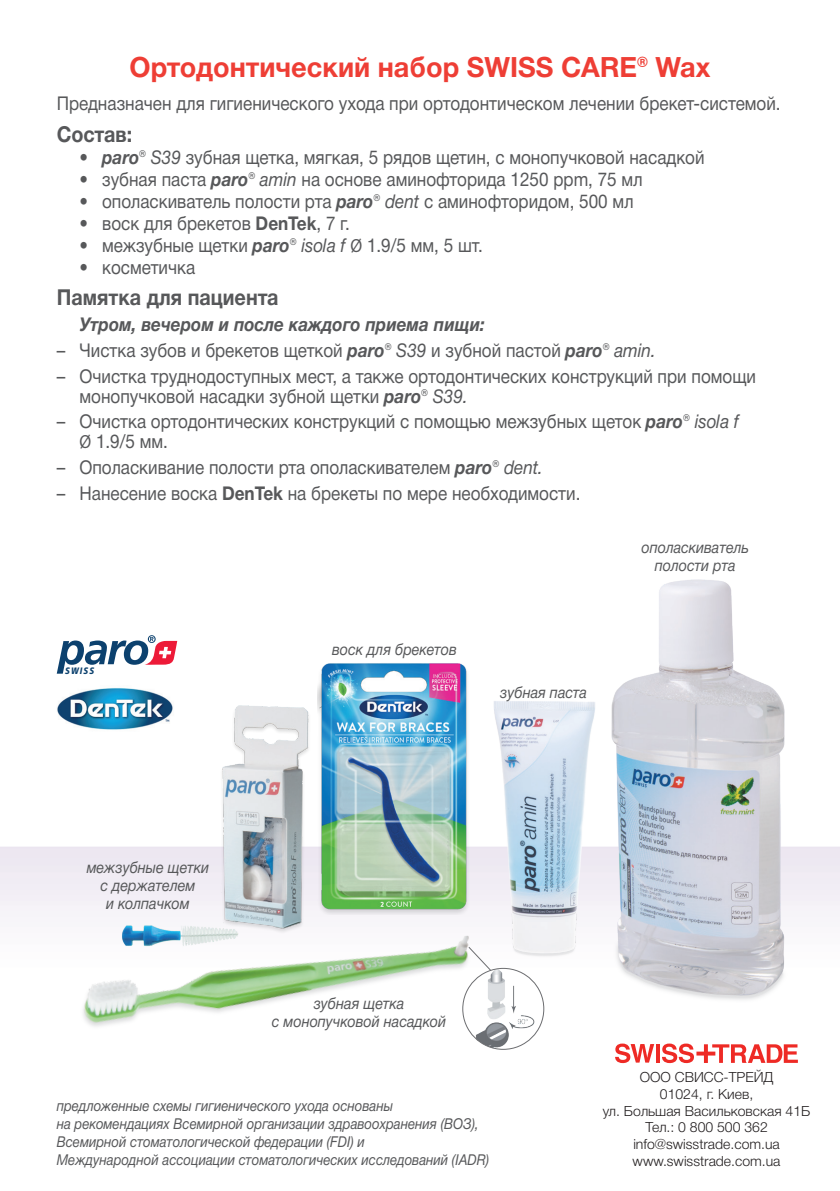
<style>
.page{position:relative;width:840px;height:1191px;background:#fff}
.page>*{position:absolute;margin:0;border:0;box-sizing:border-box;transform-origin:0 0}
.t1{font:700 28px "Helvetica Neue Cyr";color:#ee3e35}
.t2{font:700 22px "Helvetica Neue Cyr";color:#57585a;scale:.9 1}
.t3{font:19px/20px "Helvetica Neue Cyr";color:#57585a;scale:.9 1}
.t4{font:italic 700 19px "Helvetica Neue Cyr";color:#57585a;scale:.9 1}
.t5{font:italic 16px/18px "Helvetica Neue Cyr";color:#57585a;text-align:center;scale:.9 1}
.t6{font:italic 15px/18px "Helvetica Neue Cyr";color:#57585a;scale:.88 1}
.t7{font:300 14px/16.8px "Helvetica Neue Cyr";color:#231f20;text-align:center}
.t8{font:italic 900 9.4px "Frutiger LT Std";letter-spacing:.15em;color:#0c416e;scale:.82 1}
.s1{font-weight:700;font-style:italic}
.s2{font-style:italic}
.s3{font-weight:700}
.s4{font-family:"Myriad Pro"}
</style>
<div class="page">
<img style="left:0;top:641px;width:839px;height:423px">
<img style="left:490px;top:695px;width:109px;height:266px">
<img style="left:209px;top:697px;width:108px;height:238px">
<img style="left:607px;top:579px;width:187px;height:424px">
<img style="left:79px;top:935px;width:405px;height:99px">
<img style="left:317px;top:659px;width:154px;height:255px">
<img style="left:57px;top:685px;width:118px;height:47px">
<img style="left:465px;top:968px;width:78px;height:81px">
<div style="left:462px;top:968px;width:82px;height:81px;border:1px solid #6c6d70;border-radius:50%"></div>
<svg style="left:467px;top:945px;width:25px;height:26px"></svg>
<img style="left:119px;top:916px;width:121px;height:41px">
<svg style="left:614px;top:1043px;width:39px;height:20px"></svg>
<svg style="left:655px;top:1044px;width:4px;height:18px"></svg>
<svg style="left:661px;top:1043px;width:136px;height:20px"></svg>
<svg style="left:57px;top:635px;width:120px;height:38px"></svg>
<h1 class="t1" style="left:129px;top:51px;width:582px">Ортодонтический набор SWISS CARE® Wax</h1>
<p class="t3" style="left:57px;top:94px;width:805px">Предназначен для гигиенического ухода при ортодонтическом лечении брекет-системой.</p>
<p class="t2" style="left:57px;top:122px;width:85px">Состав:</p>
<p class="t3" style="left:79px;top:147px;width:695px">• <span class="s1">paro</span>® <span class="s2">S39</span> зубная щетка, мягкая, 5 рядов щетин, с монопучковой насадкой</p>
<p class="t3" style="left:79px;top:169px;width:627px">• зубная паста <span class="s1">paro</span>® <span class="s2">amin</span> на основе аминофторида 1250 ppm, 75 мл</p>
<p class="t3" style="left:79px;top:191px;width:617px">• ополаскиватель полости рта <span class="s1">paro</span>® <span class="s2">dent</span> с аминофторидом, 500 мл</p>
<p class="t3" style="left:79px;top:213px;width:302px">• воск для брекетов <span class="s3">DenTek</span>, 7 г.</p>
<p class="t3" style="left:79px;top:235px;width:449px">• межзубные щетки <span class="s1">paro</span>® <span class="s2">isola f</span> <span class="s4">Ø</span> 1.9/5 мм, 5 шт.</p>
<p class="t3" style="left:79px;top:257px;width:130px">• косметичка</p>
<p class="t2" style="left:57px;top:285px;width:248px">Памятка для пациента</p>
<p class="t4" style="left:79px;top:314px;width:452px">Утром, вечером и после каждого приема пищи:</p>
<p class="t3" style="left:57px;top:340px;width:666px">– Чистка зубов и брекетов щеткой <span class="s1">paro</span>® <span class="s2">S39</span> и зубной пастой <span class="s1">paro</span>® <span class="s2">amin.</span></p>
<p class="t3" style="left:79px;top:366px;width:752px;text-indent:-23px">– Очистка труднодоступных мест, а также ортодонтических конструкций при помощи монопучковой насадки зубной щетки <span class="s1">paro</span>® <span class="s2">S39.</span></p>
<p class="t3" style="left:79px;top:412px;width:734px;text-indent:-23px">– Очистка ортодонтических конструкций с помощью межзубных щеток <span class="s1">paro</span>® <span class="s2">isola f<br></span><span class="s4">Ø</span> 1.9/5 мм.</p>
<p class="t3" style="left:57px;top:457px;width:541px">– Ополаскивание полости рта ополаскивателем <span class="s1">paro</span>® <span class="s2">dent.</span></p>
<p class="t3" style="left:57px;top:483px;width:583px">– Нанесение воска <span class="s3">DenTek</span> на брекеты по мере необходимости.</p>
<p class="t8" style="left:65px;top:664px;width:37px">SWISS</p>
<p class="t5" style="left:332px;top:640px;width:140px">воск для брекетов</p>
<p class="t5" style="left:500px;top:683px;width:98px">зубная паста</p>
<p class="t5" style="left:641px;top:538px;width:121px">ополаскиватель полости рта</p>
<p class="t5" style="left:87px;top:859px;width:137px">межзубные щетки с держателем<br>и колпачком</p>
<p class="t5" style="left:271px;top:995px;width:195px">зубная щетка<br>с монопучковой насадкой</p>
<p class="t6" style="left:57px;top:1096px;width:493px">предложенные схемы гигиенического ухода основаны<br>на рекомендациях Всемирной организации здравоохранения (ВОЗ), Всемирной стоматологической федерации (FDI) и<br>Международной ассоциации стоматологических исследований (IADR)</p>
<p class="t7" style="left:602px;top:1068px;width:209px">ООО СВИСС-ТРЕЙД<br>01024, г. Киев,<br>ул. Большая Васильковская 41Б<br>Тел.: 0 800 500 362 info@swisstrade.com.ua www.swisstrade.com.ua</p>
</div>
